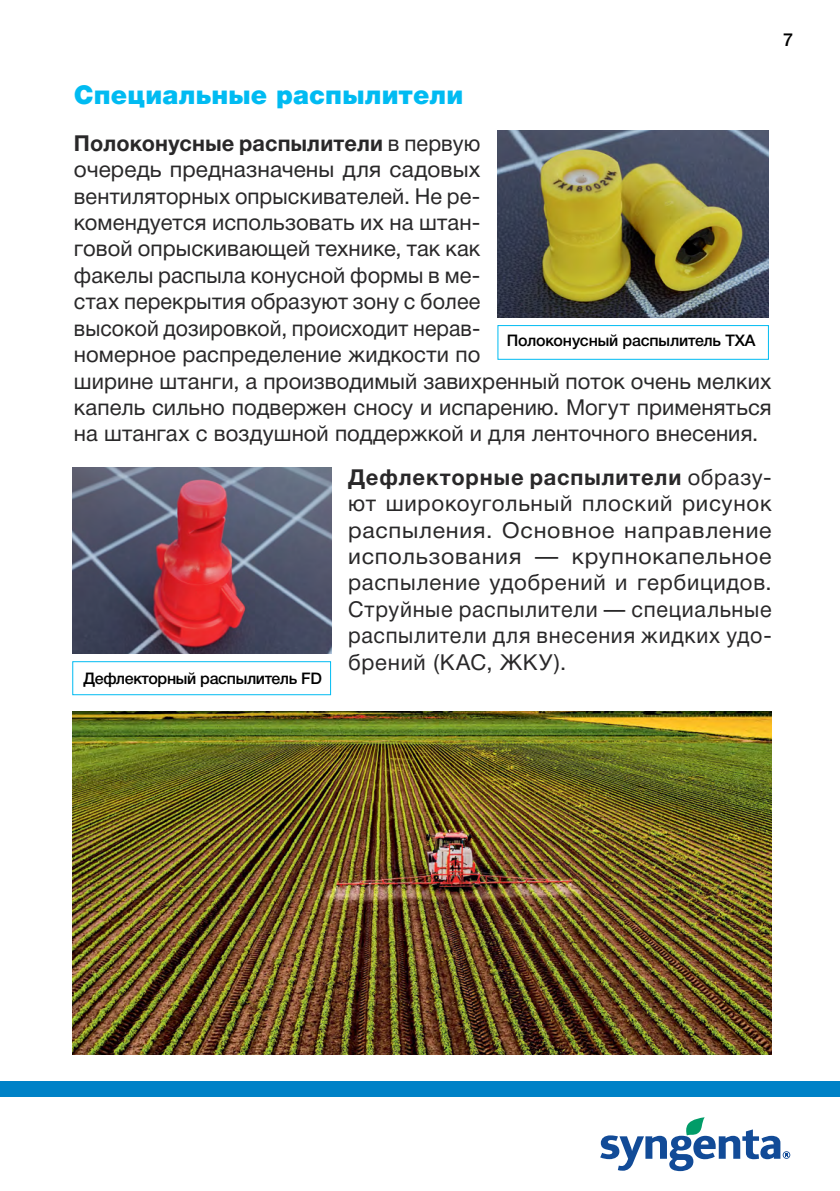
<style>
.page{position:relative;width:840px;height:1191px;background:#fff}
.page>*{position:absolute;margin:0;border:0;box-sizing:border-box;transform-origin:0 0}
.t1{font:900 26px "Helvetica Neue Cyr";letter-spacing:.01em;color:#00bbf2}
.t2{font:22px/26.4px "Helvetica Neue Cyr";letter-spacing:.005em;color:#292829}
.t3{font:22px/26.4px "Helvetica Neue Cyr";letter-spacing:.03em;color:#292829}
.t4{font:500 18px "Helvetica Neue Cyr";color:#000}
.Paragraph_Style_2{font:500 16px "Helvetica Neue Cyr";letter-spacing:-.02em;color:#000}
.s1{font-weight:700}
</style>
<div class="page">
<div style="left:0;top:1081px;width:839px;height:15px;background:#0082c7"></div>
<svg style="left:600px;top:1117px;width:189px;height:54px"></svg>
<div style="left:497px;top:325px;width:271px;height:35px;border:1px solid #00bbf2"></div>
<img style="left:497px;top:131px;width:271px;height:186px">
<img style="left:72px;top:711px;width:699px;height:343px">
<div style="left:72px;top:661px;width:259px;height:34px;border:1px solid #00bbf2"></div>
<img style="left:72px;top:468px;width:259px;height:185px">
<p class="t4" style="left:782px;top:29px;width:12px">7</p>
<p class="t1" style="left:74px;top:80px;width:391px">Специальные распылители</p>
<p class="t2" style="left:74px;top:130px;width:698px"><span class="s1">Полоконусные распылители</span> в первую<br>очередь предназначены для садовых<br>вентиляторных опрыскивателей. Не ре-<br>комендуется использовать их на штан-<br>говой опрыскивающей технике, так как<br>факелы распыла конусной формы в ме-<br>стах перекрытия образуют зону с более<br>высокой дозировкой, происходит нерав-<br>номерное распределение жидкости по<br>ширине штанги, а производимый завихренный поток очень мелких капель сильно подвержен сносу и испарению. Могут применяться на штангах с воздушной поддержкой и для ленточного внесения.</p>
<p class="t3" style="left:348px;top:464px;width:425px"><span class="s1">Дефлекторные распылители</span> образу&shy;ют широкоугольный плоский рисунок распыления. Основное направление использования — крупнокапельное распыление удобрений и гербицидов.<br>Струйные распылители — специальные распылители для внесения жидких удо&shy;брений (КАС, ЖКУ).</p>
<p class="Paragraph_Style_2" style="left:506px;top:332px;width:250px">Полоконусный распылитель TXA</p>
<p class="Paragraph_Style_2" style="left:83px;top:670px;width:240px">Дефлекторный распылитель FD</p>
</div>
